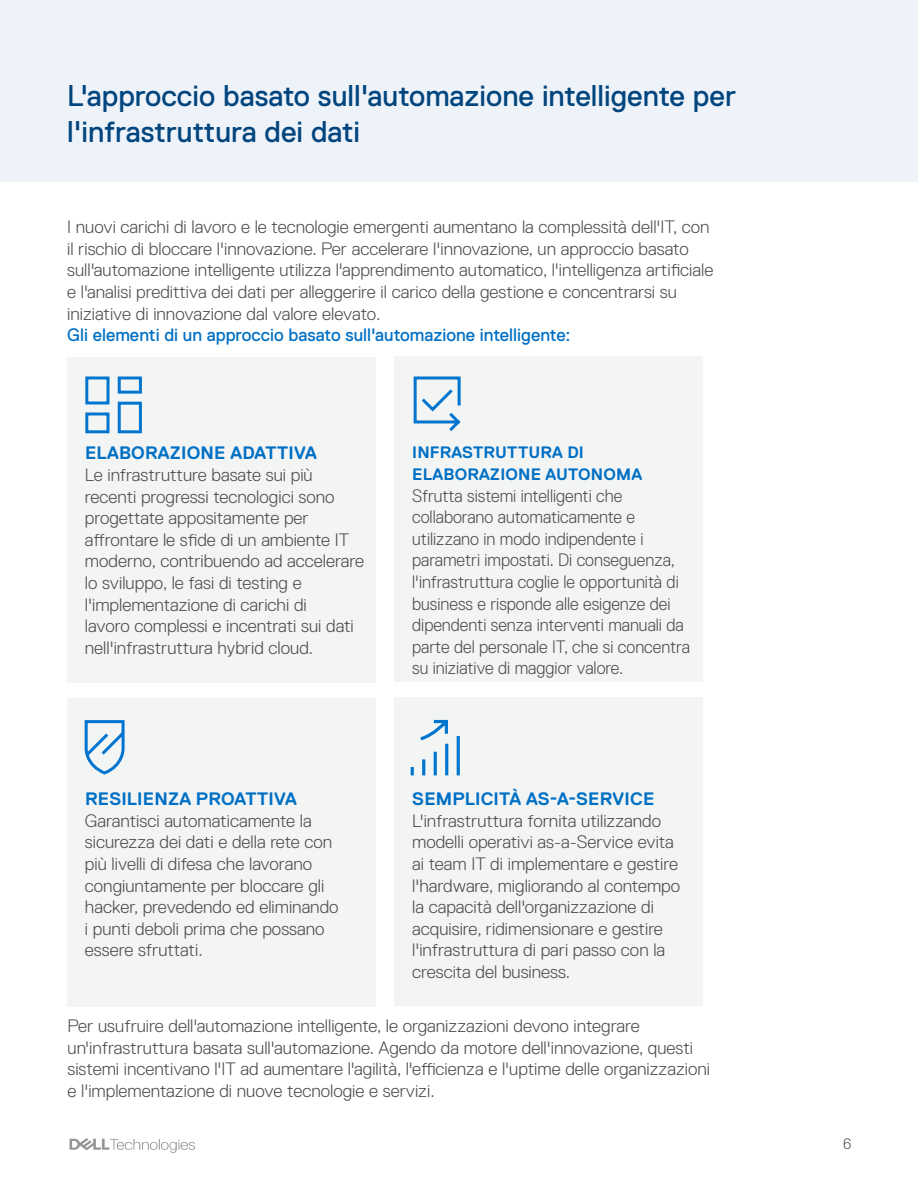
<style>
.page{position:relative;width:918px;height:1188px;background:#fff}
.page>*{position:absolute;margin:0;border:0;box-sizing:border-box;transform-origin:0 0}
.t1{font:30px/36px "Dell Replica";color:#00457d}
.t2{font:300 18px/21.6px "Dell Replica";color:#4d4d4f}
.t3{font:300 18px/21.6px "Dell Replica";color:#4d4d4f;scale:.95 1}
.t4{font:700 18px "Dell Replica";letter-spacing:.01em;color:#0070c4}
.t5{font:18px "Dell Replica";color:#0070c4}
.t6{font:700 16.5px/21.6px "Dell Replica";letter-spacing:.01em;color:#0070c4}
.t7{font:300 15px "Dell Replica";color:#4d4d4f}
</style>
<div class="page">
<svg style="left:70px;top:1138px;width:125px;height:15px"></svg>
<div style="left:0;top:0;width:918px;height:181px;background:#eef2f9"></div>
<div style="left:68px;top:357px;width:308px;height:326px;background:#f3f4f4"></div>
<div style="left:68px;top:698px;width:308px;height:308px;background:#f3f4f4"></div>
<div style="left:394px;top:357px;width:309px;height:325px;background:#f3f4f4"></div>
<div style="left:394px;top:697px;width:309px;height:309px;background:#f3f4f4"></div>
<svg style="left:85px;top:376px;width:57px;height:58px"></svg>
<svg style="left:413px;top:376px;width:48px;height:55px"></svg>
<svg style="left:84px;top:720px;width:41px;height:55px"></svg>
<svg style="left:410px;top:719px;width:50px;height:57px"></svg>
<h1 class="t1" style="left:67px;top:78px;width:670px">L'approccio basato sull'automazione intelligente per l'infrastruttura dei dati</h1>
<p class="t2" style="left:67px;top:216px;width:648px">I nuovi carichi di lavoro e le tecnologie emergenti aumentano la complessità dell'IT, con il rischio di bloccare l'innovazione. Per accelerare l'innovazione, un approccio basato sull'automazione intelligente utilizza l'apprendimento automatico, l'intelligenza artificiale e l'analisi predittiva dei dati per alleggerire il carico della gestione e concentrarsi su iniziative di innovazione dal valore elevato.</p>
<p class="t5" style="left:67px;top:324px;width:505px">Gli elementi di un approccio basato sull'automazione intelligente:</p>
<p class="t4" style="left:85px;top:443px;width:233px">ELABORAZIONE ADATTIVA</p>
<p class="t2" style="left:85px;top:464px;width:281px">Le infrastrutture basate sui più recenti progressi tecnologici sono progettate appositamente per affrontare le sfide di un ambiente IT moderno, contribuendo ad accelerare lo sviluppo, le fasi di testing e l'implementazione di carichi di<br>lavoro complessi e incentrati sui dati nell'infrastruttura hybrid cloud.</p>
<p class="t4" style="left:85px;top:789px;width:213px">RESILIENZA PROATTIVA</p>
<p class="t2" style="left:85px;top:810px;width:255px">Garantisci automaticamente la sicurezza dei dati e della rete con più livelli di difesa che lavorano congiuntamente per bloccare gli hacker, prevedendo ed eliminando i punti deboli prima che possano essere sfruttati.</p>
<p class="t6" style="left:412px;top:442px;width:231px">INFRASTRUTTURA DI<br>ELABORAZIONE AUTONOMA</p>
<p class="t3" style="left:412px;top:485px;width:294px">Sfrutta sistemi intelligenti che collaborano automaticamente e utilizzano in modo indipendente i parametri impostati. Di conseguenza, l'infrastruttura coglie le opportunità di business e risponde alle esigenze dei dipendenti senza interventi manuali da parte del personale IT, che si concentra su iniziative di maggior valore.</p>
<p class="t4" style="left:412px;top:789px;width:244px">SEMPLICITÀ AS-A-SERVICE</p>
<p class="t2" style="left:412px;top:810px;width:270px">L'infrastruttura fornita utilizzando modelli operativi as-a-Service evita ai team IT di implementare e gestire l'hardware, migliorando al contempo la capacità dell'organizzazione di acquisire, ridimensionare e gestire l'infrastruttura di pari passo con la crescita del business.</p>
<p class="t2" style="left:68px;top:1015px;width:644px">Per usufruire dell'automazione intelligente, le organizzazioni devono integrare un'infrastruttura basata sull'automazione. Agendo da motore dell'innovazione, questi sistemi incentivano l'IT ad aumentare l'agilità, l'efficienza e l'uptime delle organizzazioni e l'implementazione di nuove tecnologie e servizi.</p>
<p class="t7" style="left:843px;top:1135px;width:10px">6</p>
</div>
